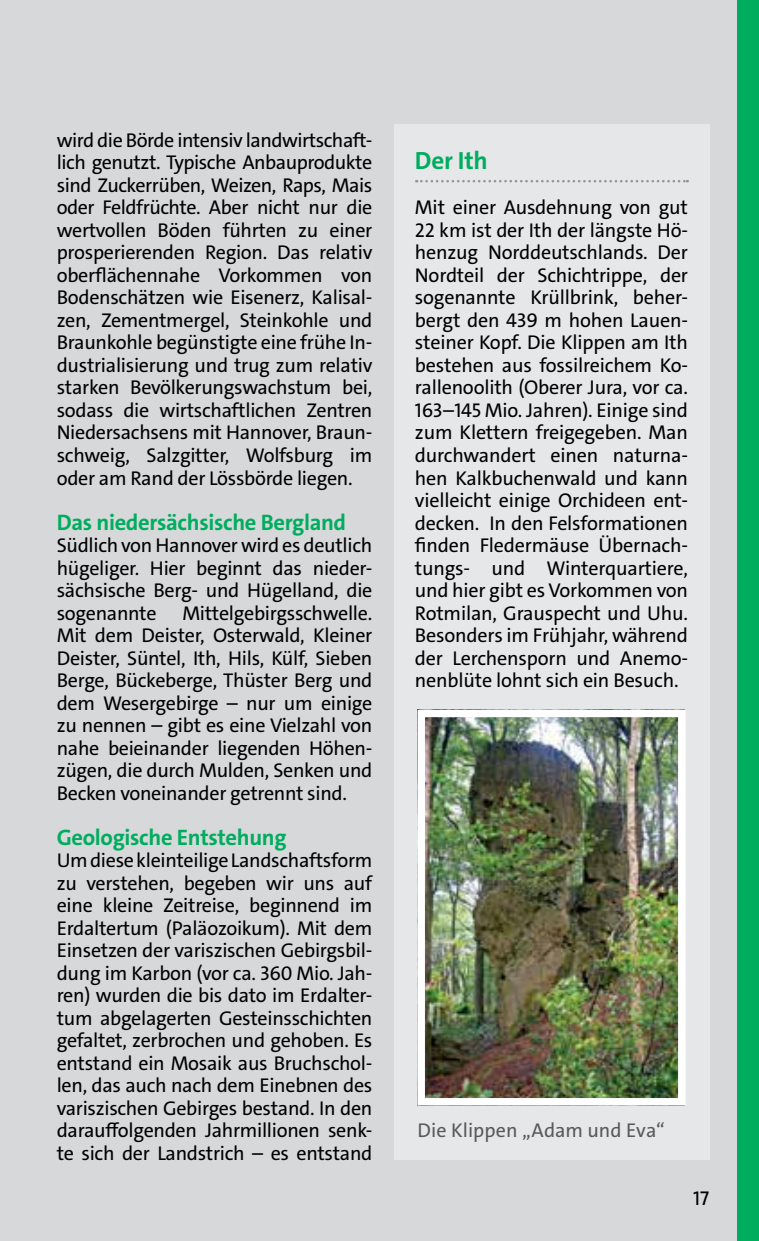
<style>
.page{position:relative;width:759px;height:1241px;background:#fff}
.page>*{position:absolute;margin:0;border:0;box-sizing:border-box;transform-origin:0 0}
.t1{font:700 25px "The Sans C4 s";color:#00ad5f}
.t2{font:700 22.5px "The Sans C4 s";letter-spacing:-.015em;color:#00ad5f}
.t3{font:20px/22.5px "The Sans C4 s";letter-spacing:-.015em;color:#000;text-align:justify}
.t4{font:20px "The Sans C4 s";letter-spacing:.005em;color:#58595b}
</style>
<div class="page">
<div style="left:0;top:0;width:758px;height:1240px;background:#d6d8d9"></div>
<div style="left:393px;top:124px;width:316px;height:1035px;background:#e6e7e8"></div>
<svg style="left:416px;top:180px;width:271px;height:2px"></svg>
<img style="left:426px;top:718px;width:250px;height:378px">
<div style="left:417px;top:709px;width:268px;height:396px;border:8px solid #fff"></div>
<div style="left:737px;top:0;width:21px;height:1240px;background:#00ad5f"></div>
<p class="t3" style="left:57px;top:129px;width:317px">wird die Börde intensiv landwirtschaft&shy;lich genutzt. Typische Anbauprodukte sind Zuckerrüben, Weizen, Raps, Mais oder Feldfrüchte. Aber nicht nur die wertvollen Böden führten zu einer prosperierenden Region. Das relativ oberflächennahe Vorkommen von Bodenschätzen wie Eisenerz, Kalisal&shy;zen, Zementmergel, Steinkohle und Braunkohle begünstigte eine frühe In&shy;dustrialisierung und trug zum relativ starken Bevölkerungswachstum bei, sodass die wirtschaftlichen Zentren Niedersachsens mit Hannover, Braun&shy;schweig, Salzgitter, Wolfsburg im oder am Rand der Lössbörde liegen.</p>
<p class="t2" style="left:57px;top:507px;width:291px">Das niedersächsische Bergland</p>
<p class="t3" style="left:57px;top:534px;width:317px">Südlich von Hannover wird es deutlich hügeliger. Hier beginnt das nieder&shy;sächsische Berg- und Hügelland, die sogenannte</p>
<p class="t3" style="left:57px;top:601px;width:317px;text-indent:125px">Mittelgebirgsschwelle.<br>Mit dem Deister, Osterwald, Kleiner Deister, Süntel, Ith, Hils, Külf, Sieben Berge, Bückeberge, Thüster Berg und dem Wesergebirge – nur um einige zu nennen – gibt es eine Vielzahl von nahe beieinander liegenden Höhen&shy;zügen, die durch Mulden, Senken und Becken voneinander getrennt sind.</p>
<p class="t2" style="left:57px;top:822px;width:231px">Geologische Entstehung</p>
<p class="t3" style="left:57px;top:849px;width:317px">Um diese kleinteilige Landschaftsform zu verstehen, begeben wir uns auf eine kleine Zeitreise, beginnend im Erdaltertum (Paläozoikum). Mit dem Einsetzen der variszischen Gebirgsbil&shy;dung im Karbon (vor ca. 360 Mio. Jah&shy;ren) wurden die bis dato im Erdalter&shy;tum abgelagerten Gesteinsschichten gefaltet, zerbrochen und gehoben. Es entstand ein Mosaik aus Bruchschol&shy;len, das auch nach dem Einebnen des variszischen Gebirges bestand. In den darauffolgenden Jahrmillionen senk&shy;te sich der Landstrich – es entstand</p>
<p class="t1" style="left:415px;top:145px;width:74px">Der Ith</p>
<p class="t3" style="left:415px;top:196px;width:274px">Mit einer Ausdehnung von gut 22 km ist der Ith der längste Hö&shy;henzug Norddeutschlands. Der Nordteil der Schichtrippe, der sogenannte Krüllbrink, beher&shy;bergt den 439 m hohen Lauen&shy;steiner Kopf. Die Klippen am Ith bestehen aus fossilreichem Ko&shy;rallenoolith (Oberer Jura, vor ca.<br>163–145 Mio. Jahren). Einige sind zum Klettern freigegeben. Man durchwandert einen naturna&shy;hen Kalkbuchenwald und kann vielleicht einige Orchideen ent&shy;decken. In den Felsformationen finden Fledermäuse Übernach&shy;tungs- und Winterquartiere, und hier gibt es Vorkommen von Rotmilan, Grauspecht und Uhu.<br>Besonders im Frühjahr, während der Lerchensporn und Anemo&shy;nenblüte lohnt sich ein Besuch.</p>
<p class="t4" style="left:417px;top:1117px;width:248px">Die Klippen „Adam und Eva“</p>
<p class="t3" style="left:693px;top:1186px;width:18px">17</p>
</div>
